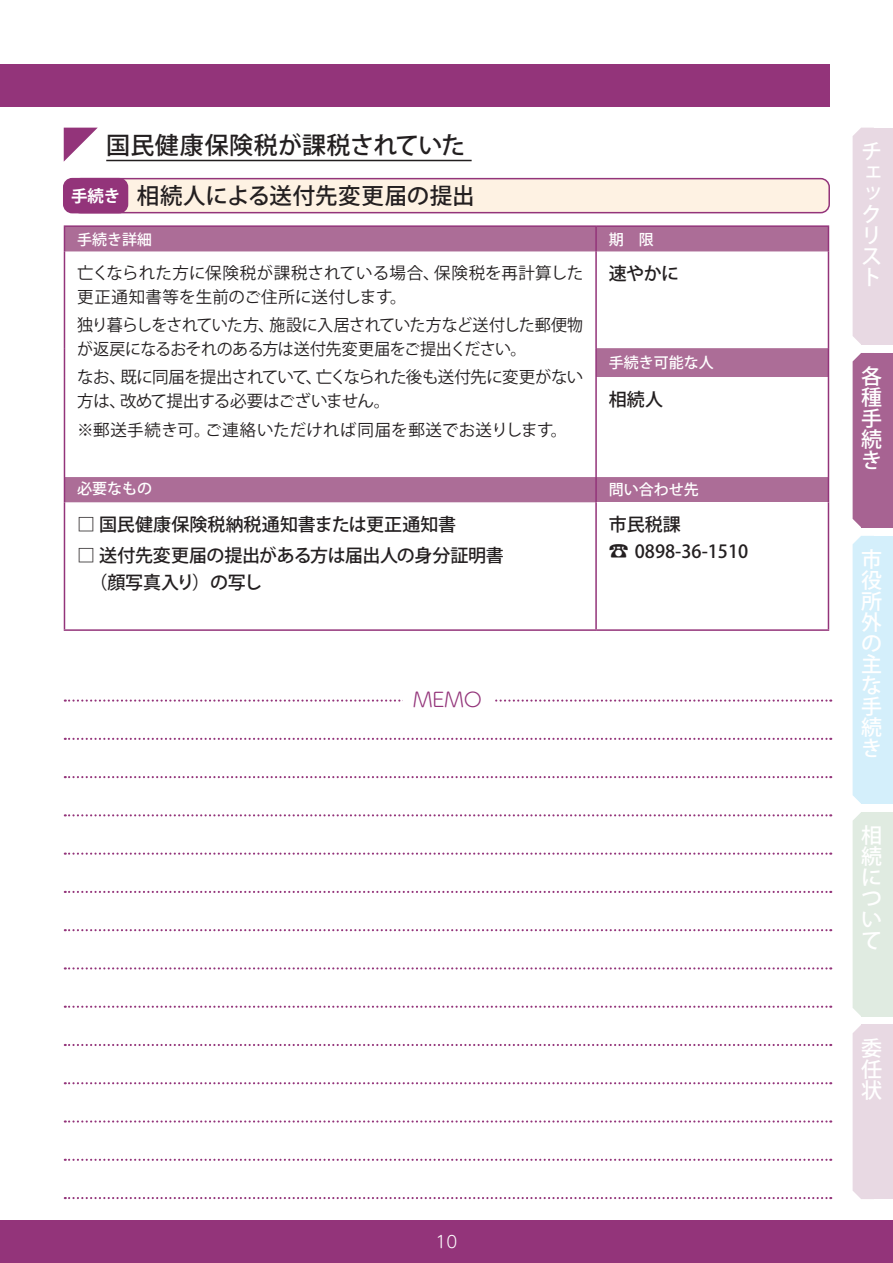
<style>
.page{position:relative;width:893px;height:1263px;background:#fff}
.page>*{position:absolute;margin:0;border:0;box-sizing:border-box;transform-origin:0 0}
.t1{font:24px "Koz Go Pro Medium 90 msp RKSJ H";letter-spacing:.01em;color:#231f20}
.t2{font:22.5px "Koz Go Pro Medium 90 msp RKSJ H";letter-spacing:.01em;color:#231f20}
.t3{font:21px/21px "Koz Go Pro Medium 90 msp RKSJ H";color:#fff;text-align:justify}
.t4{font:19.5px "UD Shin M Go Pr 6 N Light 90 msp RKSJ H";color:#93347a}
.t5{font:18px/27px "Koz Go Pro Medium 90 msp RKSJ H";letter-spacing:-.005em;color:#231f20}
.t6{font:16.5px/24px "Koz Go Pro Regular 90 msp RKSJ H";letter-spacing:-.02em;color:#231f20}
.t7{font:16.5px/24px "Koz Go Pro Regular 90 msp RKSJ H";letter-spacing:-.045em;color:#231f20}
.t8{font:16.5px/24px "Koz Go Pro Regular 90 msp RKSJ H";letter-spacing:.005em;color:#231f20}
.t9{font:16.5px "Koz Go Pro Regular 90 msp RKSJ H";letter-spacing:.02em;color:#231f20}
.t10{font:16.5px "UD Shin M Go Pr 6 N Light 90 msp RKSJ H";color:#fff}
.t11{font:15px "Koz Go Pro Medium 90 msp RKSJ H";color:#fff}
.s1{font-family:"Koz Go Pro Bold 90 msp RKSJ H";font-size:16.5px;color:#fff}
.s2{font-size:19.8px}
</style>
<div class="page">
<div style="left:0;top:1220px;width:893px;height:43px;background:#93347a"></div>
<hr style="left:106px;top:160px;width:366px;height:1px;background:#231f20">
<div style="left:65px;top:227px;width:763px;height:276px;background:#ac6d97"></div>
<svg style="left:65px;top:252px;width:530px;height:377px"></svg>
<svg style="left:597px;top:252px;width:231px;height:225px"></svg>
<hr style="left:64px;top:252px;width:1px;height:96px;background:#93347a">
<svg style="left:64px;top:348px;width:1px;height:29px"></svg>
<hr style="left:64px;top:377px;width:1px;height:100px;background:#93347a">
<svg style="left:64px;top:477px;width:1px;height:26px"></svg>
<hr style="left:64px;top:503px;width:1px;height:126px;background:#93347a">
<hr style="left:64px;top:629px;width:532px;height:2px;background:#93347a">
<hr style="left:595px;top:252px;width:2px;height:96px;background:#93347a">
<hr style="left:828px;top:252px;width:1px;height:96px;background:#93347a">
<hr style="left:595px;top:348px;width:2px;height:29px;background:#93347a">
<svg style="left:828px;top:348px;width:1px;height:29px"></svg>
<hr style="left:595px;top:377px;width:2px;height:100px;background:#93347a">
<hr style="left:828px;top:377px;width:1px;height:100px;background:#93347a">
<hr style="left:595px;top:477px;width:2px;height:26px;background:#93347a">
<svg style="left:828px;top:477px;width:1px;height:26px"></svg>
<hr style="left:595px;top:503px;width:2px;height:126px;background:#93347a">
<hr style="left:828px;top:503px;width:1px;height:126px;background:#93347a">
<hr style="left:596px;top:629px;width:233px;height:2px;background:#93347a">
<hr style="left:64px;top:225px;width:532px;height:2px;background:#93347a">
<svg style="left:64px;top:227px;width:1px;height:25px"></svg>
<hr style="left:596px;top:225px;width:233px;height:2px;background:#93347a">
<hr style="left:595px;top:227px;width:2px;height:25px;background:#93347a">
<svg style="left:828px;top:227px;width:1px;height:25px"></svg>
<svg style="left:65px;top:700px;width:766px;height:2px"></svg>
<svg style="left:65px;top:738px;width:766px;height:2px"></svg>
<svg style="left:65px;top:776px;width:766px;height:2px"></svg>
<svg style="left:65px;top:814px;width:766px;height:2px"></svg>
<svg style="left:65px;top:853px;width:766px;height:2px"></svg>
<div style="left:403px;top:687px;width:89px;height:25px;background:#fff"></div>
<svg style="left:65px;top:891px;width:766px;height:2px"></svg>
<svg style="left:65px;top:929px;width:766px;height:2px"></svg>
<svg style="left:65px;top:967px;width:766px;height:3px"></svg>
<svg style="left:65px;top:1006px;width:766px;height:2px"></svg>
<svg style="left:65px;top:1044px;width:766px;height:2px"></svg>
<svg style="left:65px;top:1082px;width:766px;height:2px"></svg>
<svg style="left:65px;top:1120px;width:766px;height:3px"></svg>
<svg style="left:65px;top:1159px;width:766px;height:2px"></svg>
<svg style="left:65px;top:1197px;width:766px;height:2px"></svg>
<div style="left:72px;top:179px;width:757px;height:34px;background:#fef2e3;border-radius:9px"></div>
<div style="left:71px;top:178px;width:759px;height:35px;border:2px solid #93347a;border-radius:9px"></div>
<div style="left:64px;top:179px;width:64px;height:34px;background:#93347a;border-radius:9px"></div>
<div style="left:63px;top:178px;width:65px;height:35px;border:2px solid #93347a;border-radius:9px"></div>
<svg style="left:64px;top:128px;width:34px;height:34px"></svg>
<div style="left:0;top:64px;width:829px;height:42px;background:#93347a"></div>
<svg style="left:852px;top:128px;width:9px;height:216px;background:#eadce5"></svg>
<div style="left:861px;top:128px;width:32px;height:216px;background:#e8d9e3"></div>
<svg style="left:852px;top:353px;width:9px;height:174px;background:#b0749e"></svg>
<div style="left:861px;top:353px;width:32px;height:174px;background:#a76392"></div>
<svg style="left:852px;top:536px;width:9px;height:267px;background:#d8f0fb"></svg>
<div style="left:861px;top:536px;width:32px;height:268px;background:#d4effb"></div>
<svg style="left:852px;top:1025px;width:9px;height:174px;background:#eadde6"></svg>
<div style="left:861px;top:1025px;width:32px;height:174px;background:#e8d9e3"></div>
<svg style="left:852px;top:813px;width:9px;height:203px;background:#e3ede4"></svg>
<div style="left:861px;top:812px;width:32px;height:204px;background:#e0ebe1"></div>
<h1 class="t1" style="left:106px;top:136px;width:360px">国民健康保険税が課税されていた</h1>
<p class="t2" style="left:71px;top:187px;width:405px"><span class="s1">手続き</span> 相続人による送付先変更届の提出</p>
<p class="t11" style="left:77px;top:233px;width:77px">手続き詳細</p>
<p class="t11" style="left:609px;top:233px;width:46px">期　限</p>
<p class="t8" style="left:77px;top:263px;width:507px">亡くなられた方に保険税が課税されている場合、保険税を再計算した更正通知書等を生前のご住所に送付します。</p>
<p class="t6" style="left:77px;top:315px;width:507px">独り暮らしをされていた方、施設に入居されていた方など送付した郵便物が返戻になるおそれのある方は送付先変更届をご提出ください。</p>
<p class="t7" style="left:77px;top:367px;width:507px">なお、既に同届を提出されていて、亡くなられた後も送付先に変更がない方は、改めて提出する必要はございません。</p>
<p class="t9" style="left:77px;top:423px;width:491px">※郵送手続き可。ご連絡いただければ同届を郵送でお送りします。</p>
<p class="t5" style="left:609px;top:262px;width:72px">速やかに</p>
<p class="t11" style="left:609px;top:357px;width:106px">手続き可能な人</p>
<p class="t5" style="left:609px;top:388px;width:56px">相続人</p>
<p class="t11" style="left:77px;top:483px;width:77px">必要なもの</p>
<p class="t11" style="left:609px;top:484px;width:91px">問い合わせ先</p>
<p class="t5" style="left:77px;top:513px;width:380px">□ 国民健康保険税納税通知書または更正通知書</p>
<p class="t5" style="left:89px;top:545px;width:416px;text-indent:-12px">□ 送付先変更届の提出がある方は届出人の身分証明書（顔写真入り）の写し</p>
<p class="t5" style="left:609px;top:513px;width:141px">市民税課<br><span class="s2">☎</span> 0898-36-1510</p>
<p class="t4" style="left:413px;top:692px;width:70px">MEMO</p>
<p class="t10" style="left:436px;top:1235px;width:23px">10</p>
<p class="t3" style="left:861px;top:143px;width:21px;text-align:left">チェックリスト</p>
<p class="t3" style="left:861px;top:369px;width:22px">各種手続き</p>
<p class="t3" style="left:861px;top:552px;width:22px">市役所外の主な手続き</p>
<p class="t3" style="left:861px;top:828px;width:22px">相続について</p>
<p class="t3" style="left:861px;top:1040px;width:22px">委任状</p>
</div>
